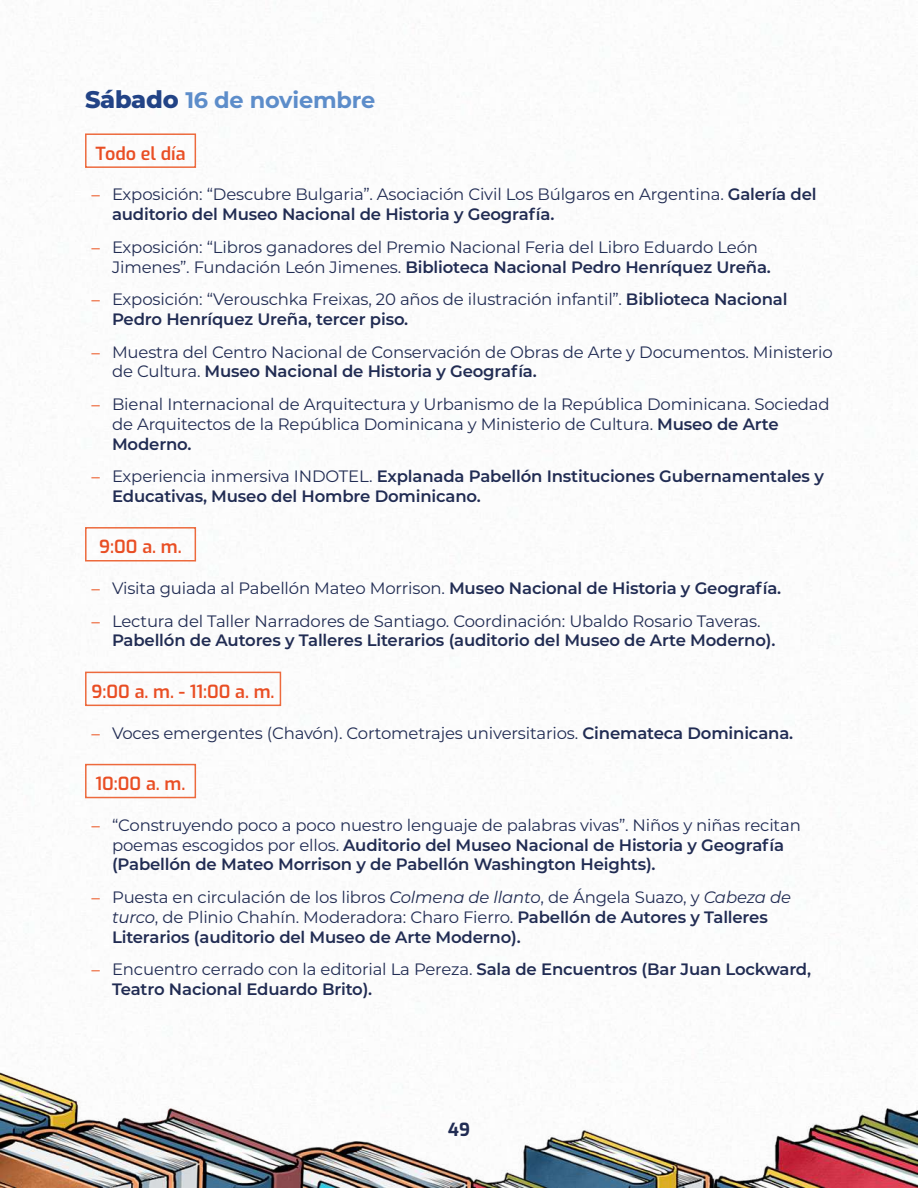
<style>
.page{position:relative;width:918px;height:1188px;background:#fff}
.page>*{position:absolute;margin:0;border:0;box-sizing:border-box;transform-origin:0 0}
.t1{font:700 22.5px "Montserrat";letter-spacing:-.01em;color:#5d8dca}
.t2{font:600 18px "Exo";color:#e94e24}
.t3{font:700 18px "Exo";color:#212c53}
.t4{font:16.5px/19.8px "Montserrat";letter-spacing:-.01em;color:#212c53}
.t5{font:600 16.5px/19.8px "Montserrat";letter-spacing:-.01em;color:#212c53}
.s1{font-weight:800;font-size:24px;color:#224386}
.s2{color:#ed6a3d}
.s3{font-weight:600}
.s4{font-weight:400}
.s5{font-style:italic}
</style>
<div class="page">
<img style="left:0;top:9px;width:918px;height:1179px">
<div style="left:85px;top:133px;width:111px;height:35px;border:2px solid #ed6a3d"></div>
<div style="left:85px;top:527px;width:111px;height:35px;border:2px solid #ed6a3d"></div>
<div style="left:85px;top:672px;width:196px;height:34px;border:2px solid #ed6a3d"></div>
<div style="left:85px;top:764px;width:111px;height:34px;border:2px solid #ed6a3d"></div>
<h1 class="t1" style="left:85px;top:84px;width:292px"><span class="s1">Sábado</span> 16 de noviembre</h1>
<p class="t2" style="left:95px;top:140px;width:92px">Todo el día</p>
<p class="t4" style="left:112px;top:184px;width:706px;text-indent:-21px"><span class="s2">−</span> Exposición: “Descubre Bulgaria”. Asociación Civil Los Búlgaros en Argentina. <span class="s3">Galería del auditorio del Museo Nacional de Historia y Geografía.</span></p>
<p class="t4" style="left:112px;top:237px;width:660px;text-indent:-21px"><span class="s2">−</span> Exposición: “Libros ganadores del Premio Nacional Feria del Libro Eduardo León<br>Jimenes”. Fundación León Jimenes. <span class="s3">Biblioteca Nacional Pedro Henríquez Ureña.</span></p>
<p class="t4" style="left:112px;top:289px;width:677px;text-indent:-21px"><span class="s2">−</span> Exposición: “Verouschka Freixas, 20 años de ilustración infantil”. <span class="s3">Biblioteca Nacional<br>Pedro Henríquez Ureña, tercer piso.</span></p>
<p class="t4" style="left:112px;top:341px;width:722px;text-indent:-21px"><span class="s2">−</span> Muestra del Centro Nacional de Conservación de Obras de Arte y Documentos. Ministerio de Cultura. <span class="s3">Museo Nacional de Historia y Geografía.</span></p>
<p class="t4" style="left:112px;top:394px;width:719px;text-indent:-21px"><span class="s2">−</span> Bienal Internacional de Arquitectura y Urbanismo de la República Dominicana. Sociedad de Arquitectos de la República Dominicana y Ministerio de Cultura. <span class="s3">Museo de Arte<br>Moderno.</span></p>
<p class="t5" style="left:112px;top:466px;width:713px;text-indent:-21px"><span class="s2">−</span> <span class="s4">Experiencia inmersiva INDOTEL.</span> Explanada Pabellón Instituciones Gubernamentales y<br>Educativas, Museo del Hombre Dominicano.</p>
<p class="t2" style="left:99px;top:533px;width:84px">9:00 a. m.</p>
<p class="t4" style="left:91px;top:571px;width:692px;line-height:32.5px"><span class="s2">−</span> Visita guiada al Pabellón Mateo Morrison. <span class="s3">Museo Nacional de Historia y Geografía. </span><span class="s2">−</span> Lectura del Taller Narradores de Santiago. Coordinación: Ubaldo Rosario Taveras.</p>
<p class="t5" style="left:112px;top:630px;width:665px">Pabellón de Autores y Talleres Literarios (auditorio del Museo de Arte Moderno).</p>
<p class="t2" style="left:92px;top:678px;width:185px">9:00 a. m. - 11:00 a. m.</p>
<p class="t4" style="left:91px;top:722px;width:704px"><span class="s2">−</span> Voces emergentes (Chavón). Cortometrajes universitarios. <span class="s3">Cinemateca Dominicana.</span></p>
<p class="t2" style="left:96px;top:770px;width:91px">10:00 a. m.</p>
<p class="t5" style="left:112px;top:814px;width:690px;text-indent:-21px"><span class="s2">−</span> <span class="s4">“Construyendo poco a poco nuestro lenguaje de palabras vivas”. Niños y niñas recitan poemas escogidos por ellos.</span> Auditorio del Museo Nacional de Historia y Geografía (Pabellón de Mateo Morrison y de Pabellón Washington Heights).</p>
<p class="t4" style="left:112px;top:887px;width:681px;text-indent:-21px"><span class="s2">−</span> Puesta en circulación de los libros <span class="s5">Colmena de llanto</span>, de Ángela Suazo, y <span class="s5">Cabeza de turco</span>, de Plinio Chahín. Moderadora: Charo Fierro. <span class="s3">Pabellón de Autores y Talleres<br>Literarios (auditorio del Museo de Arte Moderno).</span></p>
<p class="t5" style="left:112px;top:959px;width:701px;text-indent:-21px"><span class="s2">−</span> <span class="s4">Encuentro cerrado con la editorial La Pereza.</span> Sala de Encuentros (Bar Juan Lockward,<br>Teatro Nacional Eduardo Brito).</p>
<p class="t3" style="left:448px;top:1116px;width:24px">49</p>
</div>
